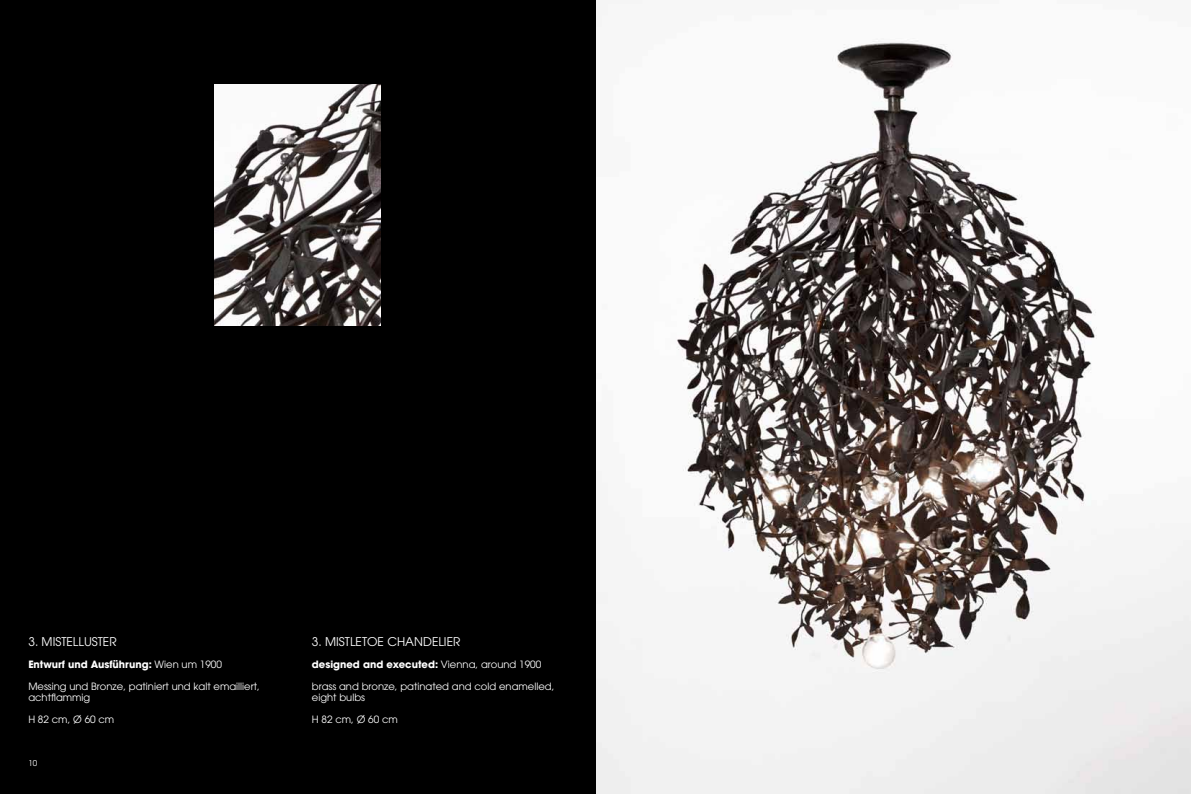
<style>
.page{position:relative;width:1191px;height:794px;background:#000}
.page>*{position:absolute;margin:0;border:0;box-sizing:border-box;transform-origin:0 0}
.t1{font:12px "Avant Garde";color:#fff}
.t2{font:10px/11px "Avant Garde";color:#fff}
.t3{font:700 10px "Avant Garde";color:#fff}
.t4{font:8px "Avant Garde";color:#fff}
.s1{font-weight:400}
</style>
<div class="page">
<img style="left:596px;top:0;width:595px;height:794px">
<img style="left:215px;top:84px;width:166px;height:241px">
<p class="t1" style="left:28px;top:634px;width:90px">3. MISTELLUSTER</p>
<p class="t3" style="left:28px;top:658px;width:195px">Entwurf und Ausführung: <span class="s1">Wien um 1900</span></p>
<p class="t2" style="left:28px;top:681px;width:233px">Messing und Bronze, patiniert und kalt emailliert, achtflammig</p>
<p class="t2" style="left:28px;top:714px;width:87px">H 82 cm, Ø 60 cm</p>
<p class="t4" style="left:28px;top:758px;width:10px">10</p>
<p class="t1" style="left:312px;top:634px;width:150px">3. MISTLETOE CHANDELIER</p>
<p class="t3" style="left:312px;top:658px;width:231px">designed and executed: <span class="s1">Vienna, around 1900</span></p>
<p class="t2" style="left:312px;top:681px;width:244px">brass and bronze, patinated and cold enamelled, eight bulbs</p>
<p class="t2" style="left:312px;top:714px;width:87px">H 82 cm, Ø 60 cm</p>
</div>
